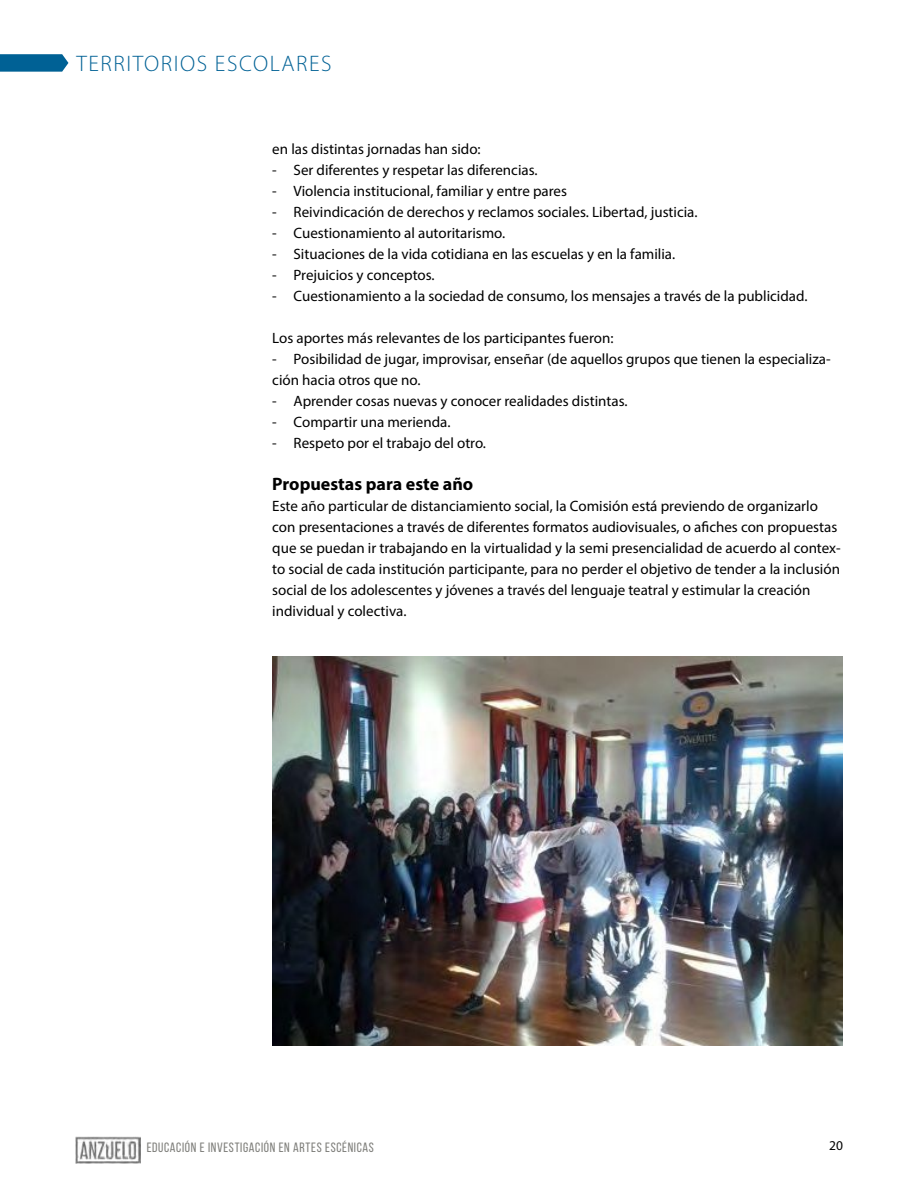
<style>
.page{position:relative;width:918px;height:1188px;background:#fff}
.page>*{position:absolute;margin:0;border:0;box-sizing:border-box;transform-origin:0 0}
.top{font:300 22.5px "Myriad Pro";letter-spacing:.07em;color:#006195}
._05_subtitulo{font:700 18px "Myriad Pro";color:#000}
.t1{font:15px/21px "Myriad Pro";color:#000}
.t2{font:13.5px "Bebas Neue";letter-spacing:.05em;color:#7e7e7a}
.t3{font:13.5px "Myriad Pro";color:#000}
</style>
<div class="page">
<img style="left:75px;top:1136px;width:65px;height:27px">
<img style="left:272px;top:656px;width:571px;height:390px">
<svg style="left:0;top:54px;width:68px;height:18px"></svg>
<p class="top" style="left:77px;top:50px;width:257px">TERRITORIOS ESCOLARES</p>
<p class="t1" style="left:272px;top:138px;width:210px">en las distintas jornadas han sido:</p>
<p class="t1" style="left:272px;top:159px;width:267px">- Ser diferentes y respetar las diferencias.</p>
<p class="t1" style="left:272px;top:180px;width:296px">- Violencia institucional, familiar y entre pares</p>
<p class="t1" style="left:272px;top:201px;width:427px">- Reivindicación de derechos y reclamos sociales. Libertad, justicia.</p>
<p class="t1" style="left:272px;top:222px;width:234px">- Cuestionamiento al autoritarismo.</p>
<p class="t1" style="left:272px;top:243px;width:405px">- Situaciones de la vida cotidiana en las escuelas y en la familia.</p>
<p class="t1" style="left:272px;top:264px;width:164px">- Prejuicios y conceptos.</p>
<p class="t1" style="left:272px;top:285px;width:537px">- Cuestionamiento a la sociedad de consumo, los mensajes a través de la publicidad.</p>
<p class="t1" style="left:272px;top:327px;width:343px">Los aportes más relevantes de los participantes fueron:</p>
<p class="t1" style="left:272px;top:348px;width:560px">- Posibilidad de jugar, improvisar, enseñar (de aquellos grupos que tienen la especializa&shy;ción hacia otros que no.</p>
<p class="t1" style="left:272px;top:390px;width:357px">- Aprender cosas nuevas y conocer realidades distintas.</p>
<p class="t1" style="left:272px;top:411px;width:180px">- Compartir una merienda.</p>
<p class="t1" style="left:272px;top:432px;width:215px">- Respeto por el trabajo del otro.</p>
<p class="_05_subtitulo" style="left:272px;top:472px;width:202px">Propuestas para este año</p>
<p class="t1" style="left:272px;top:495px;width:570px">Este año particular de distanciamiento social, la Comisión está previendo de organizarlo con presentaciones a través de diferentes formatos audiovisuales, o afiches con propuestas que se puedan ir trabajando en la virtualidad y la semi presencialidad de acuerdo al contex&shy;to social de cada institución participante, para no perder el objetivo de tender a la inclusión social de los adolescentes y jóvenes a través del lenguaje teatral y estimular la creación individual y colectiva.</p>
<p class="t2" style="left:147px;top:1140px;width:229px">EDUCACIÓN E INVESTIGACIÓN EN ARTES ESCÉNICAS</p>
<p class="t3" style="left:829px;top:1137px;width:15px">20</p>
</div>
